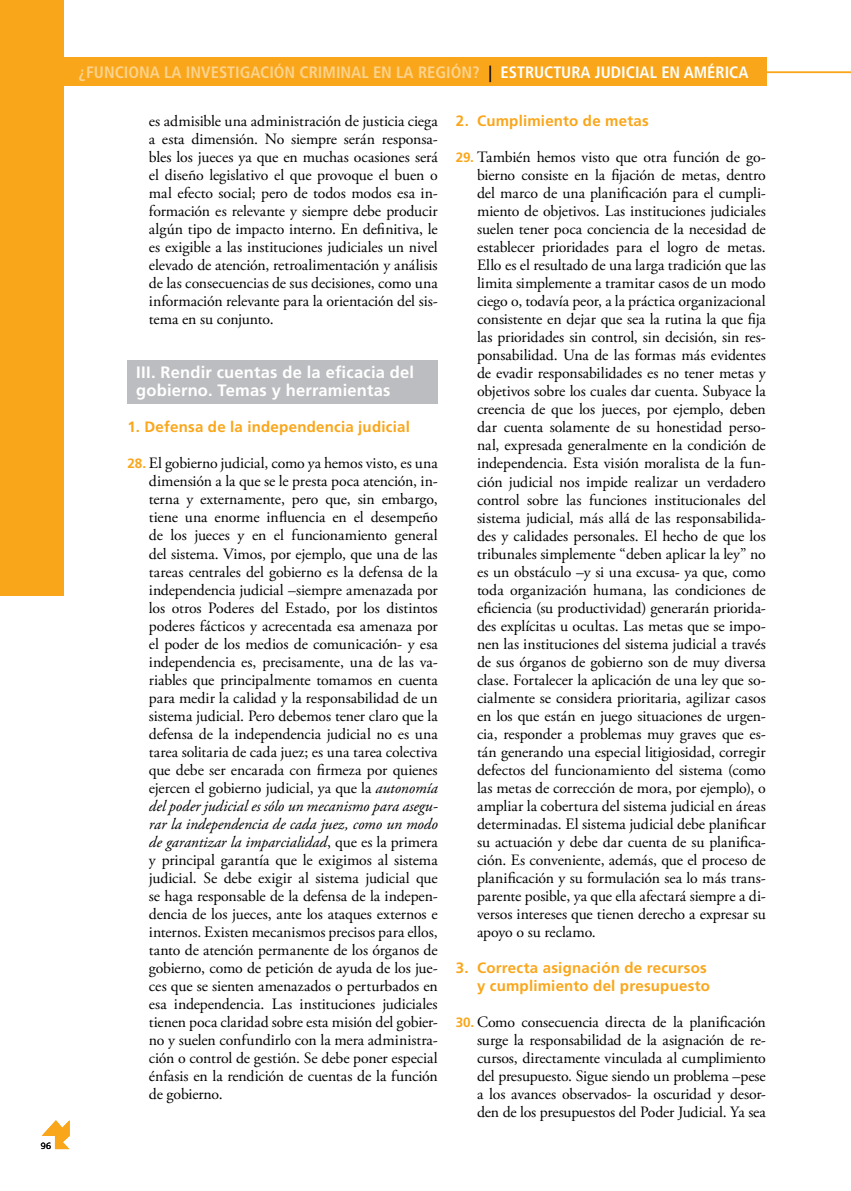
<style>
.page{position:relative;width:851px;height:1191px;background:#fff}
.page>*{position:absolute;margin:0;border:0;box-sizing:border-box;transform-origin:0 0}
.t1{font:700 condensed 16.5px "Frutiger LT Std";color:#fcd38c}
.t2{font:700 16.5px/18px "Frutiger LT Std";letter-spacing:.01em;color:#fff}
.t3{font:15.75px/18px "Adobe Garamond Pro";letter-spacing:-.01em;color:#000;text-align:justify}
.t4{font:700 15px/18px "Frutiger LT Std";letter-spacing:.015em;color:#faa61a;text-align:right}
.t5{font:300 9px "Frutiger LT Std";color:#000}
.s1{color:#000}
.s2{color:#fff}
.s3{font-family:"Frutiger LT Std";font-weight:700;font-size:13.5px;color:#faa61a}
.s4{font-style:italic}
</style>
<div class="page">
<svg style="left:42px;top:1120px;width:28px;height:29px"></svg>
<hr style="left:0;top:72px;width:850px;height:1px;background:#faa61a">
<div style="left:0;top:57px;width:766px;height:29px;background:#faa61a"></div>
<div style="left:0;top:0;width:64px;height:595px;background:#faa61a"></div>
<div style="left:128px;top:360px;width:309px;height:44px;background:#bcbdc0"></div>
<p class="t5" style="left:41px;top:1140px;width:12px">96</p>
<p class="t1" style="left:79px;top:62px;width:671px">¿FUNCIONA LA INVESTIGACIÓN CRIMINAL EN LA REGIÓN? <span class="s1">|</span> <span class="s2">ESTRUCTURA JUDICIAL EN AMÉRICA</span></p>
<p class="t3" style="left:149px;top:113px;width:290px">es admisible una administración de justicia ciega a esta dimensión. No siempre serán responsa&shy;bles los jueces ya que en muchas ocasiones será el diseño legislativo el que provoque el buen o mal efecto social; pero de todos modos esa in&shy;formación es relevante y siempre debe producir algún tipo de impacto interno. En definitiva, le es exigible a las instituciones judiciales un nivel elevado de atención, retroalimentación y análisis de las consecuencias de sus decisiones, como una información relevante para la orientación del sis&shy;tema en su conjunto.</p>
<p class="t2" style="left:136px;top:364px;width:279px">III. Rendir cuentas de la eficacia del gobierno. Temas y herramientas</p>
<p class="t4" style="left:128px;top:418px;width:284px">1. Defensa de la independencia judicial</p>
<p class="t3" style="left:149px;top:455px;width:290px;text-indent:-21px"><span class="s3">28.</span> El gobierno judicial, como ya hemos visto, es una dimensión a la que se le presta poca atención, in&shy;terna y externamente, pero que, sin embargo, tiene una enorme influencia en el desempeño de los jueces y en el funcionamiento general del sistema. Vimos, por ejemplo, que una de las tareas centrales del gobierno es la defensa de la independencia judicial –siempre amenazada por los otros Poderes del Estado, por los distintos poderes fácticos y acrecentada esa amenaza por el poder de los medios de comunicación- y esa independencia es, precisamente, una de las va&shy;riables que principalmente tomamos en cuenta para medir la calidad y la responsabilidad de un sistema judicial. Pero debemos tener claro que la defensa de la independencia judicial no es una tarea solitaria de cada juez; es una tarea colectiva que debe ser encarada con firmeza por quienes ejercen el gobierno judicial, ya que la <span class="s4">autonomía del poder judicial es sólo un mecanismo para asegu&shy;rar la independencia de cada juez, como un modo de garantizar la imparcialidad</span>, que es la primera y principal garantía que le exigimos al sistema judicial. Se debe exigir al sistema judicial que se haga responsable de la defensa de la indepen&shy;dencia de los jueces, ante los ataques externos e internos. Existen mecanismos precisos para ellos, tanto de atención permanente de los órganos de gobierno, como de petición de ayuda de los jue&shy;ces que se sienten amenazados o perturbados en esa independencia. Las instituciones judiciales tienen poca claridad sobre esta misión del gobier&shy;no y suelen confundirlo con la mera administra&shy;ción o control de gestión. Se debe poner especial énfasis en la rendición de cuentas de la función de gobierno.</p>
<p class="t4" style="left:455px;top:112px;width:194px">2. Cumplimiento de metas</p>
<p class="t3" style="left:477px;top:149px;width:290px;text-indent:-21px"><span class="s3">29.</span> También hemos visto que otra función de go&shy;bierno consiste en la fijación de metas, dentro del marco de una planificación para el cumpli&shy;miento de objetivos. Las instituciones judiciales suelen tener poca conciencia de la necesidad de establecer prioridades para el logro de metas.<br>Ello es el resultado de una larga tradición que las limita simplemente a tramitar casos de un modo ciego o, todavía peor, a la práctica organizacional consistente en dejar que sea la rutina la que fija las prioridades sin control, sin decisión, sin res&shy;ponsabilidad. Una de las formas más evidentes de evadir responsabilidades es no tener metas y objetivos sobre los cuales dar cuenta. Subyace la creencia de que los jueces, por ejemplo, deben dar cuenta solamente de su honestidad perso&shy;nal, expresada generalmente en la condición de independencia. Esta visión moralista de la fun&shy;ción judicial nos impide realizar un verdadero control sobre las funciones institucionales del sistema judicial, más allá de las responsabilida&shy;des y calidades personales. El hecho de que los tribunales simplemente “deben aplicar la ley” no es un obstáculo –y si una excusa- ya que, como toda organización humana, las condiciones de eficiencia (su productividad) generarán priorida&shy;des explícitas u ocultas. Las metas que se impo&shy;nen las instituciones del sistema judicial a través de sus órganos de gobierno son de muy diversa clase. Fortalecer la aplicación de una ley que so&shy;cialmente se considera prioritaria, agilizar casos en los que están en juego situaciones de urgen&shy;cia, responder a problemas muy graves que es&shy;tán generando una especial litigiosidad, corregir defectos del funcionamiento del sistema (como las metas de corrección de mora, por ejemplo), o ampliar la cobertura del sistema judicial en áreas determinadas. El sistema judicial debe planificar su actuación y debe dar cuenta de su planifica&shy;ción. Es conveniente, además, que el proceso de planificación y su formulación sea lo más trans&shy;parente posible, ya que ella afectará siempre a di&shy;versos intereses que tienen derecho a expresar su apoyo o su reclamo.</p>
<p class="t4" style="left:455px;top:958px;width:255px">3. Correcta asignación de recursos y cumplimiento del presupuesto</p>
<p class="t3" style="left:477px;top:1013px;width:290px;text-indent:-21px"><span class="s3">30.</span> Como consecuencia directa de la planificación surge la responsabilidad de la asignación de re&shy;cursos, directamente vinculada al cumplimiento del presupuesto. Sigue siendo un problema –pese a los avances observados- la oscuridad y desor&shy;den de los presupuestos del Poder Judicial. Ya sea</p>
</div>
